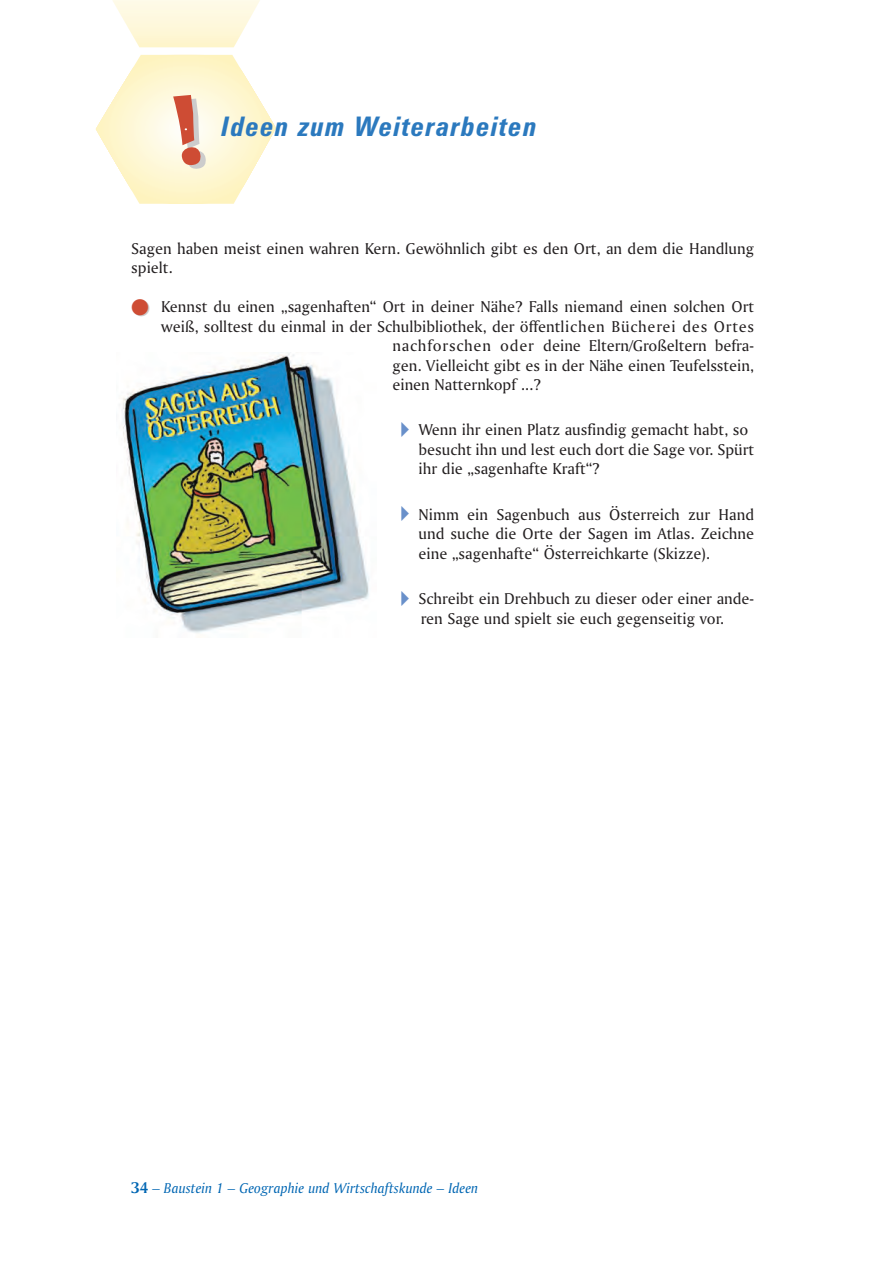
<style>
.page{position:relative;width:881px;height:1263px;background:#fff}
.page>*{position:absolute;margin:0;border:0;box-sizing:border-box;transform-origin:0 0}
.t1{font:italic 700 condensed 27px "Zurich BT";letter-spacing:.05em;color:#2b79be}
.t2{font:16.5px/19.5px "Amerigo BT Roman A";color:#231f20}
.t3{font:15px "Amerigo BT Italic A";color:#0166b3}
.s1{color:#ce4c34}
.s2{color:#6990ca}
.s3{font-family:"Amerigo BT Bold A";font-size:16.5px}
</style>
<div class="page">
<hr style="left:96px;top:2px;width:180px;height:2px;background:#fefae3">
<hr style="left:96px;top:0;width:180px;height:2px;background:#fefae5">
<hr style="left:96px;top:6px;width:180px;height:2px;background:#fef9df">
<hr style="left:96px;top:4px;width:180px;height:2px;background:#fefae1">
<hr style="left:96px;top:10px;width:180px;height:2px;background:#fef9dc">
<hr style="left:96px;top:8px;width:180px;height:2px;background:#fef9de">
<hr style="left:96px;top:14px;width:180px;height:2px;background:#fef8d9">
<hr style="left:96px;top:12px;width:180px;height:2px;background:#fef9db">
<hr style="left:96px;top:18px;width:180px;height:2px;background:#fef7d6">
<hr style="left:96px;top:16px;width:180px;height:2px;background:#fef7d7">
<hr style="left:96px;top:22px;width:180px;height:2px;background:#fef7d3">
<hr style="left:96px;top:20px;width:180px;height:2px;background:#fef7d4">
<hr style="left:96px;top:26px;width:180px;height:2px;background:#fef6cf">
<hr style="left:96px;top:24px;width:180px;height:2px;background:#fef7d1">
<hr style="left:96px;top:30px;width:180px;height:2px;background:#fef6cc">
<hr style="left:96px;top:28px;width:180px;height:2px;background:#fef6ce">
<hr style="left:96px;top:34px;width:180px;height:2px;background:#fef6ca">
<hr style="left:96px;top:32px;width:180px;height:2px;background:#fef6cb">
<hr style="left:96px;top:38px;width:180px;height:2px;background:#fef4c6">
<hr style="left:96px;top:36px;width:180px;height:2px;background:#fef4c7">
<hr style="left:96px;top:47px;width:180px;height:1px;background:#fef3c0">
<hr style="left:96px;top:46px;width:180px;height:1px;background:#fef4c1">
<hr style="left:96px;top:45px;width:180px;height:1px;background:#fef4c2">
<hr style="left:96px;top:43px;width:180px;height:2px;background:#fef4c2">
<hr style="left:96px;top:41px;width:180px;height:2px;background:#fef4c3">
<hr style="left:96px;top:40px;width:180px;height:2px;background:#fef4c4">
<img style="left:122px;top:352px;width:247px;height:281px">
<svg style="left:96px;top:55px;width:180px;height:149px"></svg>
<h2 class="t1" style="left:221px;top:117px;width:316px">Ideen zum Weiterarbeiten</h2>
<p class="t2" style="left:131px;top:240px;width:624px">Sagen haben meist einen wahren Kern. Gewöhnlich gibt es den Ort, an dem die Handlung spielt.</p>
<p class="t2" style="left:131px;top:298px;width:624px"><span class="s1">●</span> Kennst du einen „sagenhaften“ Ort in deiner Nähe? Falls niemand einen solchen Ort</p>
<p class="t2" style="left:161px;top:318px;width:594px">weiß, solltest du einmal in der Schulbibliothek, der öffentlichen Bücherei des Ortes</p>
<p class="t2" style="left:392px;top:337px;width:363px">nachforschen oder deine Eltern/Großeltern befra-</p>
<p class="t2" style="left:392px;top:357px;width:363px">gen. Vielleicht gibt es in der Nähe einen Teufelsstein,</p>
<p class="t2" style="left:392px;top:376px;width:150px">einen Natternkopf ...?</p>
<p class="t2" style="left:418px;top:421px;width:337px;text-indent:-26px"><span class="s2">•</span>Wenn ihr einen Platz ausfindig gemacht habt, so besucht ihn und lest euch dort die Sage vor. Spürt ihr die „sagenhafte Kraft“?</p>
<p class="t2" style="left:418px;top:506px;width:337px;text-align:justify;text-indent:-26px"><span class="s2">•</span>Nimm ein Sagenbuch aus Österreich zur Hand und suche die Orte der Sagen im Atlas. Zeichne eine „sagenhafte“ Österreichkarte (Skizze).</p>
<p class="t2" style="left:392px;top:590px;width:363px;text-align:center"><span class="s2">•</span>Schreibt ein Drehbuch zu dieser oder einer ande&shy;ren Sage und spielt sie euch gegenseitig vor.</p>
<p class="t3" style="left:131px;top:1182px;width:348px"><span class="s3">34</span> – Baustein 1 – Geographie und Wirtschaftskunde – Ideen</p>
</div>
